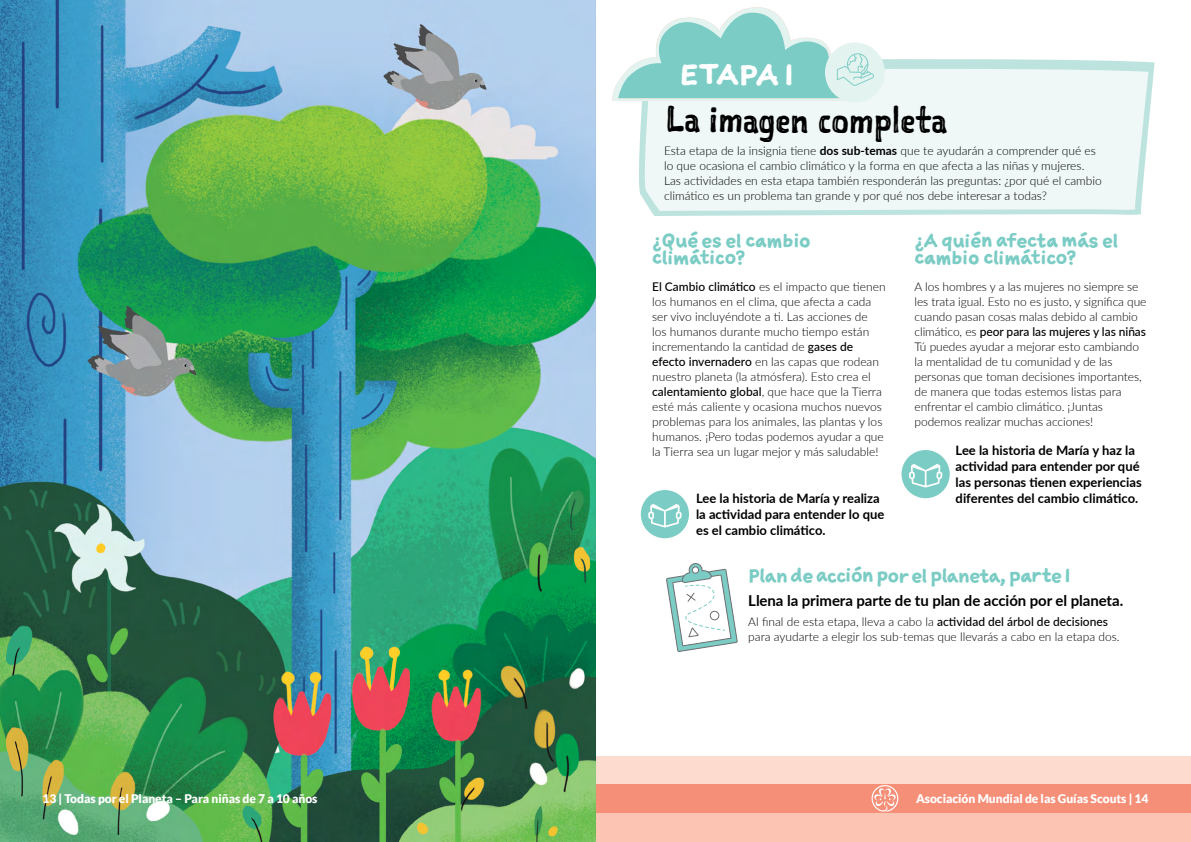
<style>
.page{position:relative;width:1191px;height:842px;background:#fff}
.page>*{position:absolute;margin:0;border:0;box-sizing:border-box;transform-origin:0 0}
.t1{font:36px "Sketchnote Square";letter-spacing:-.005em;color:#000}
.t2{font:700 28px "Sketchnote Text";color:#fff}
.t3{font:700 18px/17px "Sketchnote Text";color:#7bccc5}
.t4{font:700 18px "Sketchnote Text";letter-spacing:-.02em;color:#7bccc5}
.t5{font:700 15px "Lato";letter-spacing:-.005em;color:#000}
.t6{font:700 13px/16px "Lato";color:#000}
.t7{font:300 12px/15px "Lato";color:#000}
.t8{font:900 12px "Lato";letter-spacing:-.005em;color:#fff}
.s1{font-weight:700}
.s2{font-weight:500}
</style>
<div class="page">
<div style="left:560px;top:756px;width:631px;height:86px;background:#fddbce"></div>
<div style="left:563px;top:785px;width:628px;height:57px;background:#f68f78"></div>
<div style="left:557px;top:813px;width:634px;height:29px;background:#fbc4b3"></div>
<img style="left:0;top:0;width:595px;height:842px">
<svg style="left:639px;top:59px;width:515px;height:157px;fill:#bde3df"></svg>
<div style="left:641px;top:66px;width:507px;height:145px;background:#eff8f6"></div>
<div style="left:825px;top:42px;width:60px;height:60px;background:#e3f3f0;border-radius:50%"></div>
<svg style="left:612px;top:7px;width:262px;height:95px"></svg>
<svg style="left:666px;top:563px;width:72px;height:89px"></svg>
<div style="left:641px;top:490px;width:48px;height:48px;background:#7bccc5;border-radius:50%"></div>
<svg style="left:648px;top:504px;width:33px;height:23px"></svg>
<div style="left:901px;top:450px;width:48px;height:48px;background:#7bccc5;border-radius:50%"></div>
<svg style="left:909px;top:464px;width:33px;height:23px"></svg>
<svg style="left:871px;top:785px;width:27px;height:27px"></svg>
<h2 class="t2" style="left:679px;top:56px;width:116px">ETAPA 1</h2>
<h1 class="t1" style="left:665px;top:95px;width:283px">La imagen completa</h1>
<p class="t7" style="left:664px;top:142px;width:439px">Esta etapa de la insignia tiene <span class="s1">dos sub-temas</span> que te ayudarán a comprender qué es lo que ocasiona el cambio climático y la forma en que afecta a las niñas y mujeres.<br>Las actividades en esta etapa también responderán las preguntas: ¿por qué el cambio climático es un problema tan grande y por qué nos debe interesar a todas?</p>
<h3 class="t3" style="left:652px;top:232px;width:160px">¿Qué es el cambio climático?</h3>
<p class="t7" style="left:652px;top:279px;width:235px"><span class="s2">El Cambio climático</span> es el impacto que tienen los humanos en el clima, que afecta a cada ser vivo incluyéndote a ti. Las acciones de<br>los humanos durante mucho tiempo están incrementando la cantidad de <span class="s2">gases de efecto invernadero</span> en las capas que rodean nuestro planeta (la atmósfera). Esto crea el <span class="s2">calentamiento global</span>, que hace que la Tierra esté más caliente y ocasiona muchos nuevos problemas para los animales, las plantas y los humanos. ¡Pero todas podemos ayudar a que la Tierra sea un lugar mejor y más saludable!</p>
<p class="t6" style="left:696px;top:490px;width:190px">Lee la historia de María y realiza la actividad para entender lo que es el cambio climático.</p>
<h3 class="t3" style="left:914px;top:232px;width:206px">¿A quién afecta más el cambio climático?</h3>
<p class="t7" style="left:914px;top:279px;width:233px">A los hombres y a las mujeres no siempre se les trata igual. Esto no es justo, y significa que cuando pasan cosas malas debido al cambio climático, es <span class="s2">peor para las mujeres y las niñas </span>Tú puedes ayudar a mejorar esto cambiando la mentalidad de tu comunidad y de las personas que toman decisiones importantes, de manera que todas estemos listas para enfrentar el cambio climático. ¡Juntas podemos realizar muchas acciones!</p>
<p class="t6" style="left:955px;top:442px;width:188px">Lee la historia de María y haz la actividad para entender por qué las personas tienen experiencias diferentes del cambio climático.</p>
<h3 class="t4" style="left:748px;top:563px;width:324px">Plan de acción por el planeta, parte 1</h3>
<p class="t5" style="left:748px;top:589px;width:376px">Llena la primera parte de tu plan de acción por el planeta.</p>
<p class="t7" style="left:748px;top:614px;width:373px">Al final de esta etapa, lleva a cabo la <span class="s2">actividad del árbol de decisiones </span>para ayudarte a elegir los sub-temas que llevarás a cabo en la etapa dos.</p>
<p class="t8" style="left:43px;top:792px;width:276px">13 | Todas por el Planeta – Para niñas de 7 a 10 años</p>
<p class="t8" style="left:916px;top:792px;width:234px">Asociación Mundial de las Guías Scouts | 14</p>
</div>
